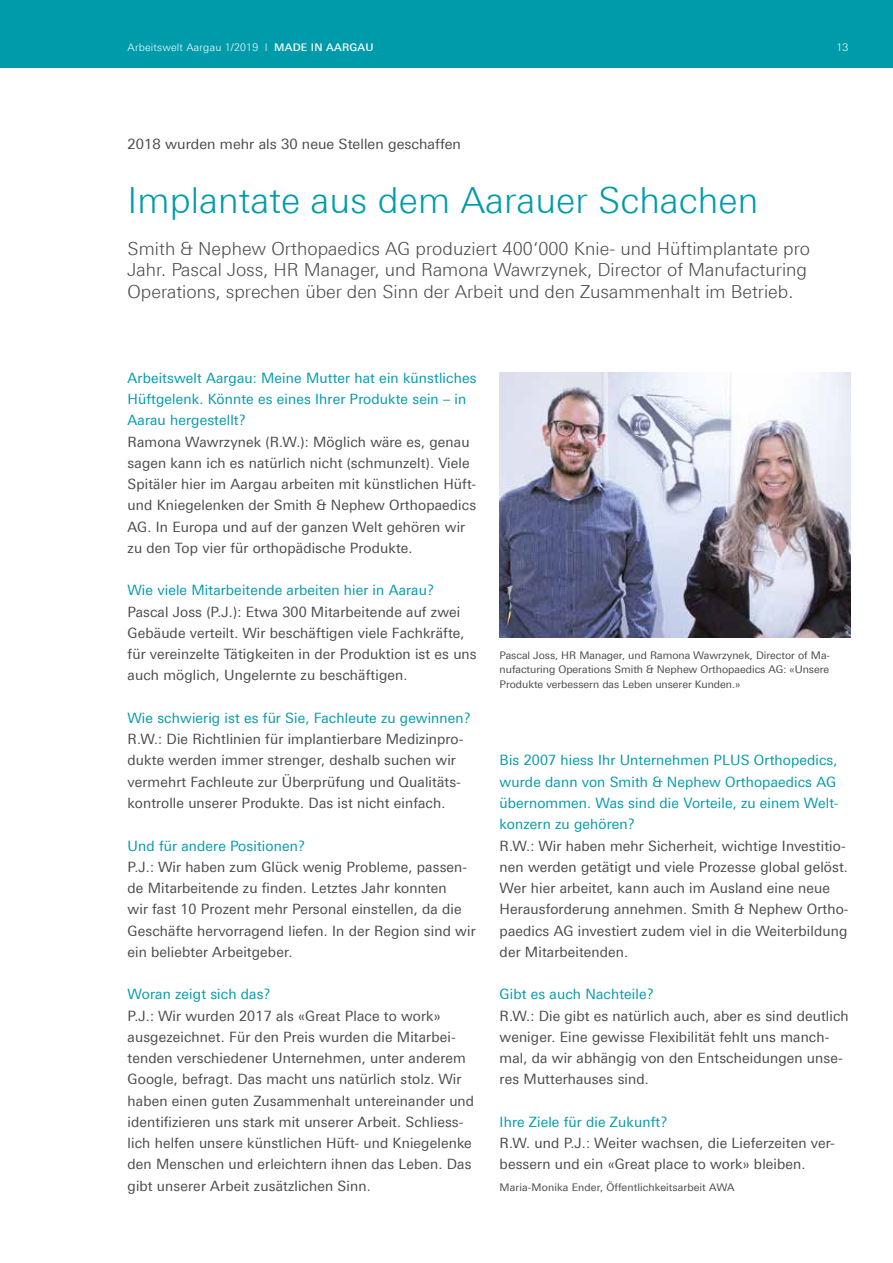
<style>
.page{position:relative;width:893px;height:1263px;background:#fff}
.page>*{position:absolute;margin:0;border:0;box-sizing:border-box;transform-origin:0 0}
.t1{font:300 36px "Linotype Univers 330";letter-spacing:.005em;color:#009baa}
.t2{font:300 18px/21.3px "Linotype Univers 330";color:#4a4a49}
.t3{font:14.25px/21.3px "Linotype Univers 430";letter-spacing:.01em;color:#4a4a49}
.t4{font:14.25px/21.3px "Linotype Univers 430";letter-spacing:.01em;color:#009baa}
.t5{font:10.5px/14.9px "Linotype Univers 430";color:#4a4a49;text-align:justify}
.t6{font:300 10.5px "Linotype Univers 330";letter-spacing:.02em;color:#fff}
.s1{font-family:"Linotype Univers 530";font-weight:500}
</style>
<div class="page">
<div style="left:0;top:0;width:893px;height:68px;background:#009baa"></div>
<img style="left:500px;top:372px;width:350px;height:265px">
<p class="t6" style="left:128px;top:41px;width:247px">Arbeitswelt Aargau 1/2019 I <span class="s1">MADE IN AARGAU</span></p>
<p class="t6" style="left:836px;top:41px;width:13px">13</p>
<p class="t3" style="left:128px;top:133px;width:335px">2018 wurden mehr als 30 neue Stellen geschaffen</p>
<h1 class="t1" style="left:128px;top:179px;width:632px">Implantate aus dem Aarauer Schachen</h1>
<p class="t2" style="left:128px;top:238px;width:684px">Smith &amp; Nephew Orthopaedics AG produziert 400‘000 Knie- und Hüftimplantate pro<br>Jahr. Pascal Joss, HR Manager, und Ramona Wawrzynek, Director of Manufacturing<br>Operations, sprechen über den Sinn der Arbeit und den Zusammenhalt im Betrieb.</p>
<p class="t4" style="left:128px;top:367px;width:350px">Arbeitswelt Aargau: Meine Mutter hat ein künstliches<br>Hüftgelenk. Könnte es eines Ihrer Produkte sein – in<br>Aarau hergestellt?</p>
<p class="t3" style="left:128px;top:431px;width:350px">Ramona Wawrzynek (R.W.): Möglich wäre es, genau sagen kann ich es natürlich nicht (schmunzelt). Viele Spitäler hier im Aargau arbeiten mit künstlichen Hüft&shy;und Kniegelenken der Smith &amp; Nephew Orthopaedics AG. In Europa und auf der ganzen Welt gehören wir zu den Top vier für orthopädische Produkte.</p>
<p class="t4" style="left:128px;top:580px;width:308px">Wie viele Mitarbeitende arbeiten hier in Aarau?</p>
<p class="t3" style="left:128px;top:601px;width:351px">Pascal Joss (P.J.): Etwa 300 Mitarbeitende auf zwei Gebäude verteilt. Wir beschäftigen viele Fachkräfte, für vereinzelte Tätigkeiten in der Produktion ist es uns auch möglich, Ungelernte zu beschäftigen.</p>
<p class="t4" style="left:128px;top:707px;width:345px">Wie schwierig ist es für Sie, Fachleute zu gewinnen?</p>
<p class="t3" style="left:128px;top:728px;width:337px">R.W.: Die Richtlinien für implantierbare Medizinpro&shy;dukte werden immer strenger, deshalb suchen wir vermehrt Fachleute zur Überprüfung und Qualitäts&shy;kontrolle unserer Produkte. Das ist nicht einfach.</p>
<p class="t4" style="left:128px;top:835px;width:179px">Und für andere Positionen?</p>
<p class="t3" style="left:128px;top:856px;width:350px">P.J.: Wir haben zum Glück wenig Probleme, passen&shy;de Mitarbeitende zu finden. Letztes Jahr konnten<br>wir fast 10 Prozent mehr Personal einstellen, da die Geschäfte hervorragend liefen. In der Region sind wir ein beliebter Arbeitgeber.</p>
<p class="t4" style="left:128px;top:984px;width:145px">Woran zeigt sich das?</p>
<p class="t3" style="left:128px;top:1005px;width:348px">P.J.: Wir wurden 2017 als «Great Place to work» ausgezeichnet. Für den Preis wurden die Mitarbei&shy;tenden verschiedener Unternehmen, unter anderem Google, befragt. Das macht uns natürlich stolz. Wir haben einen guten Zusammenhalt untereinander und identifizieren uns stark mit unserer Arbeit. Schliess&shy;lich helfen unsere künstlichen Hüft- und Kniegelenke den Menschen und erleichtern ihnen das Leben. Das gibt unserer Arbeit zusätzlichen Sinn.</p>
<p class="t5" style="left:500px;top:647px;width:332px">Pascal Joss, HR Manager, und Ramona Wawrzynek, Director of Ma&shy;nufacturing Operations Smith &amp; Nephew Orthopaedics AG: «Unsere Produkte verbessern das Leben unserer Kunden.»</p>
<p class="t4" style="left:500px;top:750px;width:340px">Bis 2007 hiess Ihr Unternehmen PLUS Orthopedics, wurde dann von Smith &amp; Nephew Orthopaedics AG übernommen. Was sind die Vorteile, zu einem Welt&shy;konzern zu gehören?</p>
<p class="t3" style="left:500px;top:835px;width:350px">R.W.: Wir haben mehr Sicherheit, wichtige Investitio&shy;nen werden getätigt und viele Prozesse global gelöst.<br>Wer hier arbeitet, kann auch im Ausland eine neue Herausforderung annehmen. Smith &amp; Nephew Ortho&shy;paedics AG investiert zudem viel in die Weiterbildung der Mitarbeitenden.</p>
<p class="t4" style="left:500px;top:984px;width:156px">Gibt es auch Nachteile?</p>
<p class="t3" style="left:500px;top:1005px;width:351px">R.W.: Die gibt es natürlich auch, aber es sind deutlich weniger. Eine gewisse Flexibilität fehlt uns manch&shy;mal, da wir abhängig von den Entscheidungen unse&shy;res Mutterhauses sind.</p>
<p class="t4" style="left:500px;top:1111px;width:169px">Ihre Ziele für die Zukunft?</p>
<p class="t3" style="left:500px;top:1132px;width:337px">R.W. und P.J.: Weiter wachsen, die Lieferzeiten ver&shy;bessern und ein «Great place to work» bleiben.</p>
<p class="t5" style="left:500px;top:1179px;width:236px">Maria-Monika Ender, Öffentlichkeitsarbeit AWA</p>
</div>
